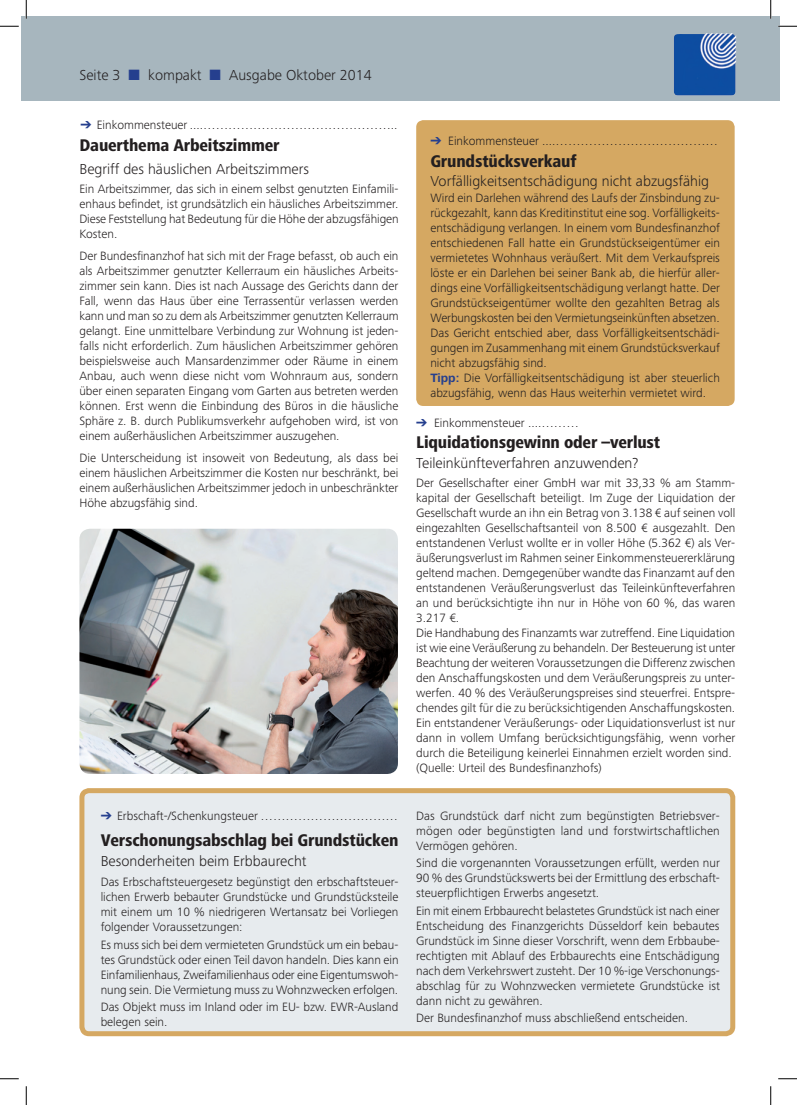
<style>
.page{position:relative;width:797px;height:1105px;background:#fff}
.page>*{position:absolute;margin:0;border:0;box-sizing:border-box;transform-origin:0 0}
.Überschrift{font:800 condensed 17.5px "Frutiger Next Pro";letter-spacing:-.01em;color:#231f20}
.t1{font:300 15px "Frutiger Next Pro";color:#231f20}
.t2{font:300 12.5px/15px "Frutiger Next Pro";color:#231f20;text-align:justify}
.s1{color:#253f8e}
.s2{font-weight:700;color:#253f8e}
</style>
<div class="page">
<div style="left:22px;top:16px;width:758px;height:84px;background:#a7b6be"></div>
<div style="left:82px;top:791px;width:650px;height:243px;background:#e7ebee;border-radius:7px"></div>
<div style="left:79px;top:788px;width:656px;height:248px;border:5px solid #d5a862;border-radius:7px"></div>
<img style="left:674px;top:33px;width:62px;height:63px">
<div style="left:416px;top:120px;width:318px;height:286px;background:#d5a862;border-radius:7px"></div>
<img style="left:79px;top:529px;width:319px;height:245px">
<svg style="left:0;top:25px;width:19px;height:2px"></svg>
<svg style="left:778px;top:25px;width:19px;height:2px"></svg>
<svg style="left:0;top:1078px;width:19px;height:1px"></svg>
<svg style="left:778px;top:1078px;width:19px;height:1px"></svg>
<svg style="left:25px;top:0;width:2px;height:19px"></svg>
<svg style="left:25px;top:1086px;width:2px;height:19px"></svg>
<svg style="left:770px;top:0;width:1px;height:19px"></svg>
<svg style="left:770px;top:1086px;width:1px;height:19px"></svg>
<p class="t1" style="left:79px;top:67px;width:294px">Seite 3 <span class="s1">■</span> kompakt <span class="s1">■</span> Ausgabe Oktober 2014</p>
<p class="t2" style="left:80px;top:118px;width:318px"><span class="s1">➔</span> Einkommensteuer ....………………………………………..</p>
<p class="Überschrift" style="left:79px;top:136px;width:202px">Dauerthema Arbeitszimmer</p>
<p class="t1" style="left:79px;top:160px;width:231px">Begriff des häuslichen Arbeitszimmers</p>
<p class="t2" style="left:79px;top:181px;width:321px">Ein Arbeitszimmer, das sich in einem selbst genutzten Einfamili&shy;enhaus befindet, ist grundsätzlich ein häusliches Arbeitszimmer.<br>Diese Feststellung hat Bedeutung für die Höhe der abzugsfähigen Kosten.</p>
<p class="t2" style="left:79px;top:248px;width:321px">Der Bundesfinanzhof hat sich mit der Frage befasst, ob auch ein als Arbeitszimmer genutzter Kellerraum ein häusliches Arbeits&shy;zimmer sein kann. Dies ist nach Aussage des Gerichts dann der Fall, wenn das Haus über eine Terrassentür verlassen werden kann und man so zu dem als Arbeitszimmer genutzten Kellerraum gelangt. Eine unmittelbare Verbindung zur Wohnung ist jeden&shy;falls nicht erforderlich. Zum häuslichen Arbeitszimmer gehören beispielsweise auch Mansardenzimmer oder Räume in einem Anbau, auch wenn diese nicht vom Wohnraum aus, sondern über einen separaten Eingang vom Garten aus betreten werden können. Erst wenn die Einbindung des Büros in die häusliche Sphäre z. B. durch Publikumsverkehr aufgehoben wird, ist von einem außerhäuslichen Arbeitszimmer auszugehen.</p>
<p class="t2" style="left:79px;top:450px;width:320px">Die Unterscheidung ist insoweit von Bedeutung, als dass bei einem häuslichen Arbeitszimmer die Kosten nur beschränkt, bei einem außerhäuslichen Arbeitszimmer jedoch in unbeschränkter Höhe abzugsfähig sind.</p>
<p class="t2" style="left:101px;top:809px;width:299px"><span class="s1">➔</span> Erbschaft-/Schenkungsteuer ……………………………</p>
<p class="Überschrift" style="left:101px;top:830px;width:299px">Verschonungsabschlag bei Grundstücken</p>
<p class="t1" style="left:101px;top:853px;width:207px">Besonderheiten beim Erbbaurecht</p>
<p class="t2" style="left:101px;top:875px;width:299px">Das Erbschaftsteuergesetz begünstigt den erbschaftsteuer&shy;lichen Erwerb bebauter Grundstücke und Grundstücksteile mit einem um 10 % niedrigeren Wertansatz bei Vorliegen folgender Voraussetzungen:</p>
<p class="t2" style="left:101px;top:937px;width:299px">Es muss sich bei dem vermieteten Grundstück um ein bebau&shy;tes Grundstück oder einen Teil davon handeln. Dies kann ein Einfamilienhaus, Zweifamilienhaus oder eine Eigentumswoh&shy;nung sein. Die Vermietung muss zu Wohnzwecken erfolgen.</p>
<p class="t2" style="left:101px;top:1000px;width:299px">Das Objekt muss im Inland oder im EU- bzw. EWR-Ausland belegen sein.</p>
<p class="t2" style="left:430px;top:134px;width:289px"><span class="s1">➔</span> Einkommensteuer ....…………………………………</p>
<p class="Überschrift" style="left:430px;top:151px;width:147px">Grundstücksverkauf</p>
<p class="t1" style="left:430px;top:172px;width:280px">Vorfälligkeitsentschädigung nicht abzugsfähig</p>
<p class="t2" style="left:430px;top:191px;width:291px">Wird ein Darlehen während des Laufs der Zinsbindung zu&shy;rückgezahlt, kann das Kreditinstitut eine sog. Vorfälligkeits&shy;entschädigung verlangen. In einem vom Bundesfinanzhof entschiedenen Fall hatte ein Grundstückseigentümer ein vermietetes Wohnhaus veräußert. Mit dem Verkaufspreis löste er ein Darlehen bei seiner Bank ab, die hierfür aller&shy;dings eine Vorfälligkeitsentschädigung verlangt hatte. Der Grundstückseigentümer wollte den gezahlten Betrag als Werbungskosten bei den Vermietungseinkünften absetzen.<br>Das Gericht entschied aber, dass Vorfälligkeitsentschädi&shy;gungen im Zusammenhang mit einem Grundstücksverkauf nicht abzugsfähig sind.</p>
<p class="t2" style="left:430px;top:371px;width:291px"><span class="s2">Tipp:</span> Die Vorfälligkeitsentschädigung ist aber steuerlich abzugsfähig, wenn das Haus weiterhin vermietet wird.</p>
<p class="t2" style="left:416px;top:415px;width:164px"><span class="s1">➔</span> Einkommensteuer ....………</p>
<p class="Überschrift" style="left:416px;top:432px;width:245px">Liquidationsgewinn oder –verlust</p>
<p class="t1" style="left:416px;top:455px;width:224px">Teileinkünfteverfahren anzuwenden?</p>
<p class="t2" style="left:416px;top:475px;width:320px">Der Gesellschafter einer GmbH war mit 33,33 % am Stamm&shy;kapital der Gesellschaft beteiligt. Im Zuge der Liquidation der Gesellschaft wurde an ihn ein Betrag von 3.138 € auf seinen voll eingezahlten Gesellschaftsanteil von 8.500 € ausgezahlt. Den entstandenen Verlust wollte er in voller Höhe (5.362 €) als Ver&shy;äußerungsverlust im Rahmen seiner Einkommensteuererklärung geltend machen. Demgegenüber wandte das Finanzamt auf den entstandenen Veräußerungsverlust das Teileinkünfteverfahren an und berücksichtigte ihn nur in Höhe von 60 %, das waren 3.217 €.</p>
<p class="t2" style="left:416px;top:625px;width:321px">Die Handhabung des Finanzamts war zutreffend. Eine Liquidation ist wie eine Veräußerung zu behandeln. Der Besteuerung ist unter Beachtung der weiteren Voraussetzungen die Differenz zwischen den Anschaffungskosten und dem Veräußerungspreis zu unter&shy;werfen. 40 % des Veräußerungspreises sind steuerfrei. Entspre&shy;chendes gilt für die zu berücksichtigenden Anschaffungskosten.<br>Ein entstandener Veräußerungs- oder Liquidationsverlust ist nur dann in vollem Umfang berücksichtigungsfähig, wenn vorher durch die Beteiligung keinerlei Einnahmen erzielt worden sind.</p>
<p class="t2" style="left:416px;top:760px;width:187px">(Quelle: Urteil des Bundesfinanzhofs)</p>
<p class="t2" style="left:416px;top:808px;width:305px">Das Grundstück darf nicht zum begünstigten Betriebsver&shy;mögen oder begünstigten land und forstwirtschaftlichen Vermögen gehören.</p>
<p class="t2" style="left:416px;top:856px;width:305px">Sind die vorgenannten Voraussetzungen erfüllt, werden nur 90 % des Grundstückswerts bei der Ermittlung des erbschaft&shy;steuerpflichtigen Erwerbs angesetzt.</p>
<p class="t2" style="left:416px;top:903px;width:305px">Ein mit einem Erbbaurecht belastetes Grundstück ist nach einer Entscheidung des Finanzgerichts Düsseldorf kein bebautes Grundstück im Sinne dieser Vorschrift, wenn dem Erbbaube&shy;rechtigten mit Ablauf des Erbbaurechts eine Entschädigung nach dem Verkehrswert zusteht. Der 10 %-ige Verschonungs&shy;abschlag für zu Wohnzwecken vermietete Grundstücke ist dann nicht zu gewähren.</p>
<p class="t2" style="left:416px;top:1010px;width:273px">Der Bundesfinanzhof muss abschließend entscheiden.</p>
</div>
